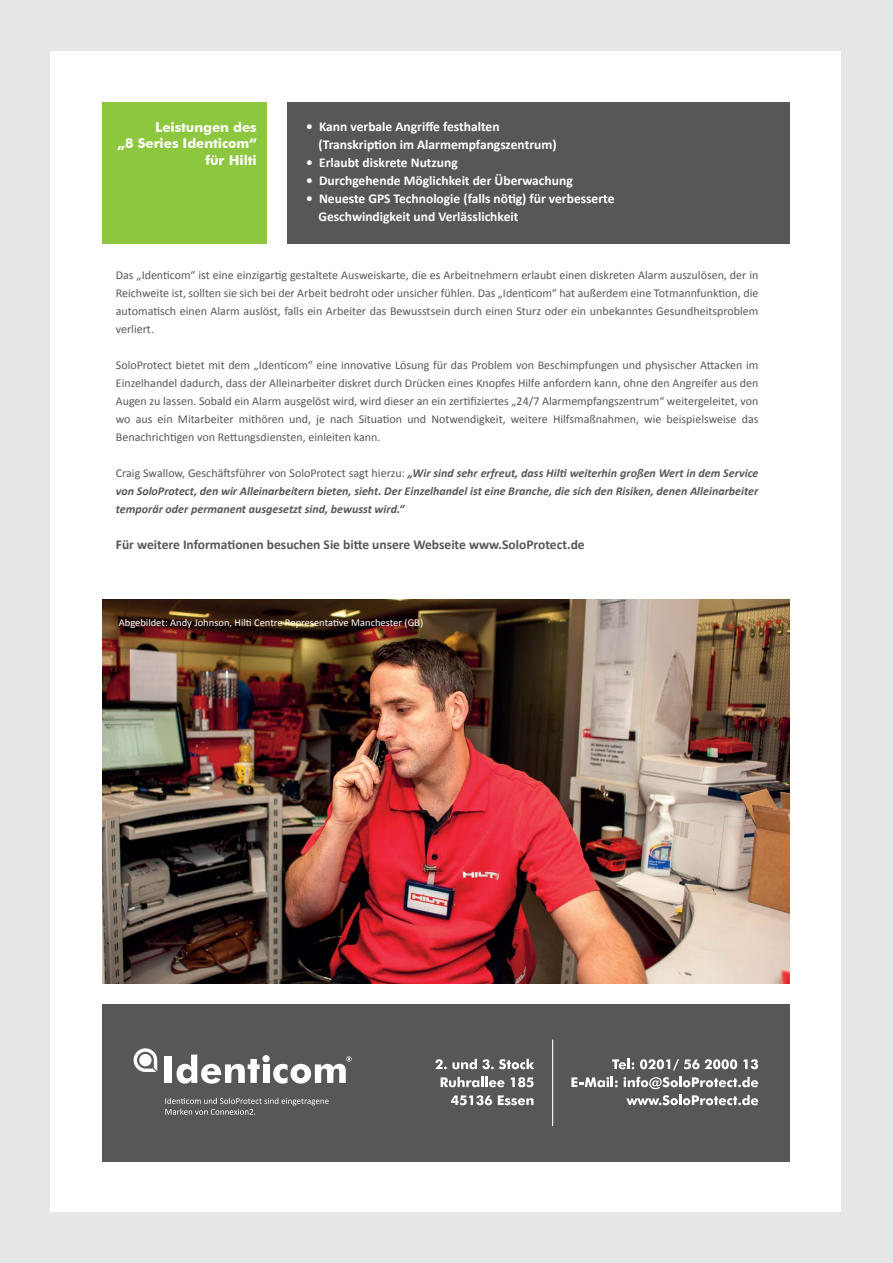
<style>
.page{position:relative;width:893px;height:1263px;background:#e6e7e8}
.page>*{position:absolute;margin:0;border:0;box-sizing:border-box;transform-origin:0 0}
.t1{font:700 13.5px/18px "Calibri";color:#fff}
.t2{font:700 13.5px "Calibri";color:#565759}
.t3{font:700 13.5px/16.5px "Futura BT";letter-spacing:-.005em;color:#fff;text-align:right}
.t4{font:12px/18px "Calibri";color:#565759;text-align:justify}
.t5{font:italic 700 12px/18px "Calibri";color:#565759;text-align:justify}
.t6{font:10.5px "Calibri";color:#fff}
.s1{font-weight:400;font-style:normal}
</style>
<div class="page">
<div style="left:51px;top:51px;width:790px;height:1161px;background:#fff"></div>
<div style="left:287px;top:102px;width:503px;height:142px;background:#565759"></div>
<div style="left:102px;top:102px;width:164px;height:142px;background:#8dc63f"></div>
<img style="left:102px;top:600px;width:688px;height:384px">
<div style="left:102px;top:1004px;width:688px;height:157px;background:#565759"></div>
<svg style="left:612px;top:1059px;width:22px;height:10px"></svg>
<svg style="left:640px;top:1059px;width:97px;height:11px"></svg>
<svg style="left:743px;top:1059px;width:15px;height:10px"></svg>
<svg style="left:571px;top:1077px;width:47px;height:10px"></svg>
<svg style="left:624px;top:1077px;width:134px;height:12px"></svg>
<svg style="left:626px;top:1095px;width:132px;height:10px"></svg>
<svg style="left:435px;top:1059px;width:99px;height:10px"></svg>
<svg style="left:441px;top:1077px;width:63px;height:10px"></svg>
<svg style="left:510px;top:1077px;width:24px;height:10px"></svg>
<svg style="left:451px;top:1095px;width:41px;height:10px"></svg>
<svg style="left:498px;top:1095px;width:35px;height:10px"></svg>
<svg style="left:134px;top:1048px;width:23px;height:24px"></svg>
<div style="left:165px;top:1056px;width:7px;height:27px;background:#fff"></div>
<svg style="left:177px;top:1054px;width:175px;height:29px"></svg>
<svg style="left:165px;top:1098px;width:164px;height:17px"></svg>
<hr style="left:552px;top:1039px;width:1px;height:87px;background:#fff">
<p class="t3" style="left:118px;top:119px;width:141px">Leistungen des<br>„8 Series Identicom“ für Hilti</p>
<p class="t1" style="left:318px;top:117px;width:240px;text-indent:-12px">• Kann verbale Angriffe festhalten (Transkription im Alarmempfangszentrum)</p>
<p class="t1" style="left:306px;top:153px;width:153px">• Erlaubt diskrete Nutzung</p>
<p class="t1" style="left:306px;top:171px;width:268px">• Durchgehende Möglichkeit der Überwachung</p>
<p class="t1" style="left:318px;top:189px;width:297px;text-indent:-12px">• Neueste GPS Technologie (falls nötig) für verbesserte<br>Geschwindigkeit und Verlässlichkeit</p>
<p class="t4" style="left:116px;top:266px;width:644px">Das „Identicom“ ist eine einzigartig gestaltete Ausweiskarte, die es Arbeitnehmern erlaubt einen diskreten Alarm auszulösen, der in Reichweite ist, sollten sie sich bei der Arbeit bedroht oder unsicher fühlen. Das „Identicom“ hat außerdem eine Totmannfunktion, die automatisch einen Alarm auslöst, falls ein Arbeiter das Bewusstsein durch einen Sturz oder ein unbekanntes Gesundheitsproblem verliert.</p>
<p class="t4" style="left:116px;top:356px;width:644px">SoloProtect bietet mit dem „Identicom“ eine innovative Lösung für das Problem von Beschimpfungen und physischer Attacken im Einzelhandel dadurch, dass der Alleinarbeiter diskret durch Drücken eines Knopfes Hilfe anfordern kann, ohne den Angreifer aus den Augen zu lassen. Sobald ein Alarm ausgelöst wird, wird dieser an ein zertifiziertes „24/7 Alarmempfangszentrum“ weitergeleitet, von wo aus ein Mitarbeiter mithören und, je nach Situation und Notwendigkeit, weitere Hilfsmaßnahmen, wie beispielsweise das Benachrichtigen von Rettungsdiensten, einleiten kann.</p>
<p class="t5" style="left:116px;top:464px;width:644px"><span class="s1">Craig Swallow, Geschäftsführer von SoloProtect sagt hierzu:</span> „Wir sind sehr erfreut, dass Hilti weiterhin großen Wert in dem Service von SoloProtect, den wir Alleinarbeitern bieten, sieht. Der Einzelhandel ist eine Branche, die sich den Risiken, denen Alleinarbeiter temporär oder permanent ausgesetzt sind, bewusst wird.“</p>
<p class="t2" style="left:116px;top:536px;width:470px">Für weitere Informationen besuchen Sie bitte unsere Webseite www.SoloProtect.de</p>
<p class="t6" style="left:119px;top:616px;width:306px">Abgebildet: Andy Johnson, Hilti Centre Representative Manchester (GB)</p>
</div>
